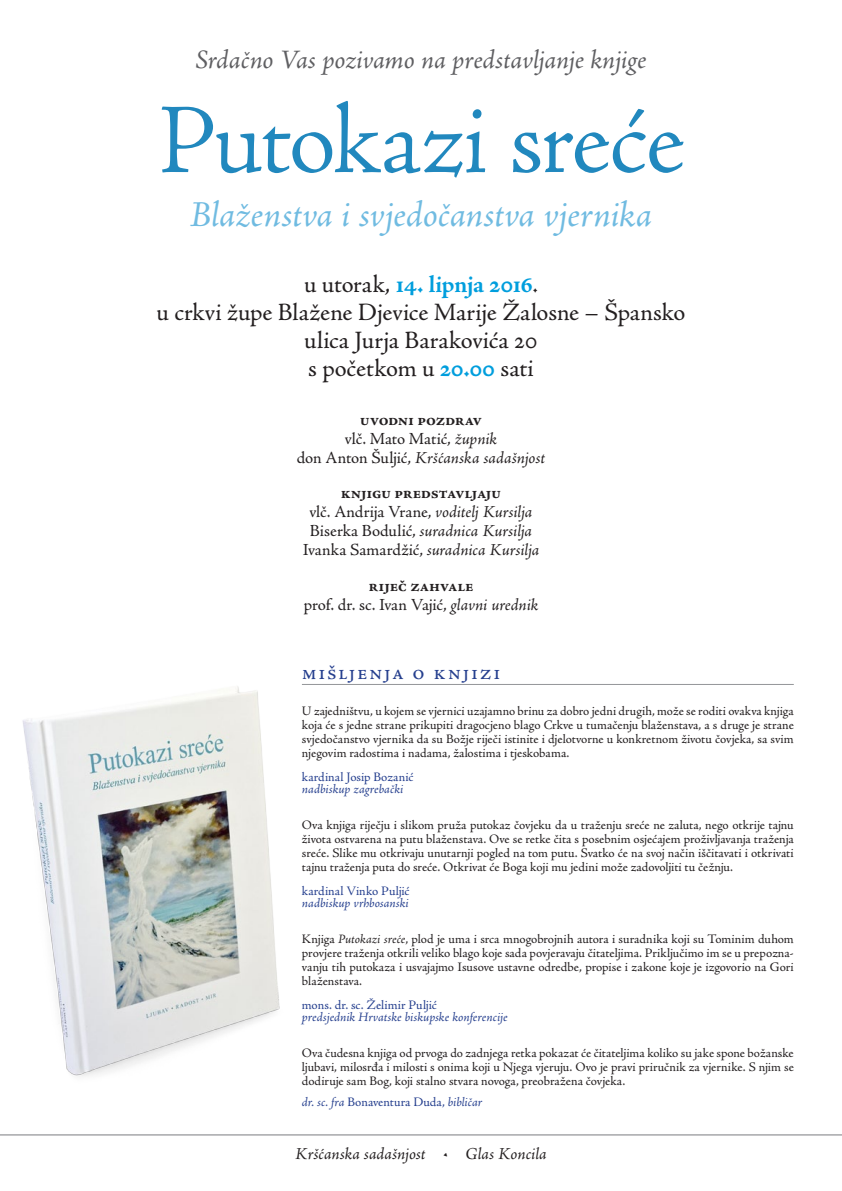
<style>
.page{position:relative;width:842px;height:1191px;background:#fff}
.page>*{position:absolute;margin:0;border:0;box-sizing:border-box;transform-origin:0 0}
.t1{font:300 100px "Adobe Jenson Pro";letter-spacing:-.025em;color:#2188be}
.t2{font:italic 37px "Adobe Jenson Pro";letter-spacing:-.005em;color:#70bbe1}
.t3{font:italic 27px "Adobe Jenson Pro";letter-spacing:-.01em;color:#5f5f62}
.t4{font:25px/28px "Adobe Jenson Pro";letter-spacing:-.005em;color:#231f20;text-align:center}
.t5{font:22px "Adobe Jenson Pro";letter-spacing:.075em;color:#253f8e}
.t6{font:italic 17px/18.8px "Adobe Jenson Pro";letter-spacing:-.005em;color:#231f20;text-align:center}
.t7{font:17px/18.8px "Adobe Jenson Pro";letter-spacing:-.01em;color:#231f20;text-align:center}
.t8{font:13px/14px "Adobe Jenson Pro";color:#231f20;text-align:justify}
.t9{font:italic 13px "Adobe Jenson Pro";color:#253f8e}
.t10{font:13px "Adobe Jenson Pro";color:#253f8e}
.s1{font-weight:700;color:#009edd}
.s2{font-weight:700}
.s3{font-style:italic}
.s4{font-weight:700;font-style:normal}
.s5{font-style:normal}
</style>
<div class="page">
<hr style="left:0;top:1134px;width:842px;height:1px;background:#7a7c7f">
<hr style="left:302px;top:684px;width:492px;height:1px;background:#939598">
<img style="left:22px;top:686px;width:258px;height:391px">
<h3 class="t3" style="left:195px;top:44px;width:453px">Srdačno Vas pozivamo na predstavljanje knjige</h3>
<h1 class="t1" style="left:158px;top:84px;width:528px">Putokazi sreće</h1>
<h2 class="t2" style="left:190px;top:193px;width:464px">Blaženstva i svjedočanstva vjernika</h2>
<h3 class="t4" style="left:157px;top:271px;width:530px">u utorak, <span class="s1">14. lipnja 2016</span>.<br>u crkvi župe Blažene Djevice Marije Žalosne – Špansko ulica Jurja Barakovića 20<br>s početkom u <span class="s1">20.00</span> sati</h3>
<h3 class="t7" style="left:297px;top:410px;width:250px"><span class="s2">Uvodni pozdrav<br></span>vlč. Mato Matić, <span class="s3">župnik<br></span>don Anton Šuljić, <span class="s3">Kršćanska sadašnjost</span></h3>
<h3 class="t6" style="left:303px;top:485px;width:238px"><span class="s4">Knjigu predstavljaju<br></span><span class="s5">vlč. Andrija Vrane,</span> voditelj Kursilja <span class="s5">Biserka Bodulić,</span> suradnica Kursilja <span class="s5">Ivanka Samardžić,</span> suradnica Kursilja</h3>
<h3 class="t7" style="left:304px;top:576px;width:236px"><span class="s2">Riječ zahvale<br></span>prof. dr. sc. Ivan Vajić, <span class="s3">glavni urednik</span></h3>
<h3 class="t5" style="left:302px;top:659px;width:200px">Mišljenja o knjizi</h3>
<p class="t8" style="left:302px;top:704px;width:493px">U zajedništvu, u kojem se vjernici uzajamno brinu za dobro jedni drugih, može se roditi ovakva knjiga koja će s jedne strane prikupiti dragocjeno blago Crkve u tumačenju blaženstava, a s druge je strane svjedočanstvo vjernika da su Božje riječi istinite i djelotvorne u konkretnom životu čovjeka, sa svim njegovim radostima i nadama, žalostima i tjeskobama.</p>
<p class="t10" style="left:302px;top:769px;width:113px">kardinal Josip Bozanić</p>
<p class="t9" style="left:302px;top:781px;width:103px">nadbiskup zagrebački</p>
<p class="t8" style="left:302px;top:818px;width:493px">Ova knjiga riječju i slikom pruža putokaz čovjeku da u traženju sreće ne zaluta, nego otkrije tajnu života ostvarena na putu blaženstava. Ove se retke čita s posebnim osjećajem proživljavanja traženja sreće. Slike mu otkrivaju unutarnji pogled na tom putu. Svatko će na svoj način iščitavati i otkrivati tajnu traženja puta do sreće. Otkrivat će Boga koji mu jedini može zadovoljiti tu čežnju.</p>
<p class="t10" style="left:302px;top:883px;width:109px">kardinal Vinko Puljić</p>
<p class="t9" style="left:302px;top:895px;width:108px">nadbiskup vrhbosanski</p>
<p class="t8" style="left:302px;top:932px;width:493px">Knjiga <span class="s3">Putokazi sreće</span>, plod je uma i srca mnogobrojnih autora i suradnika koji su Tominim duhom provjere traženja otkrili veliko blago koje sada povjeravaju čitateljima. Priključimo im se u prepozna&shy;vanju tih putokaza i usvajajmo Isusove ustavne odredbe, propise i zakone koje je izgovorio na Gori blaženstava.</p>
<p class="t10" style="left:302px;top:997px;width:136px">mons. dr. sc. Želimir Puljić</p>
<p class="t9" style="left:302px;top:1009px;width:207px">predsjednik Hrvatske biskupske konferencije</p>
<p class="t8" style="left:302px;top:1046px;width:493px">Ova čudesna knjiga od prvoga do zadnjega retka pokazat će čitateljima koliko su jake spone božanske ljubavi, milosrđa i milosti s onima koji u Njega vjeruju. Ovo je pravi priručnik za vjernike. S njim se dodiruje sam Bog, koji stalno stvara novoga, preobražena čovjeka.</p>
<p class="t9" style="left:302px;top:1094px;width:182px">dr. sc. fra <span class="s5">Bonaventura Duda,</span> bibličar</p>
<h3 class="t6" style="left:295px;top:1145px;width:253px">Kršćanska sadašnjost • Glas Koncila</h3>
</div>
